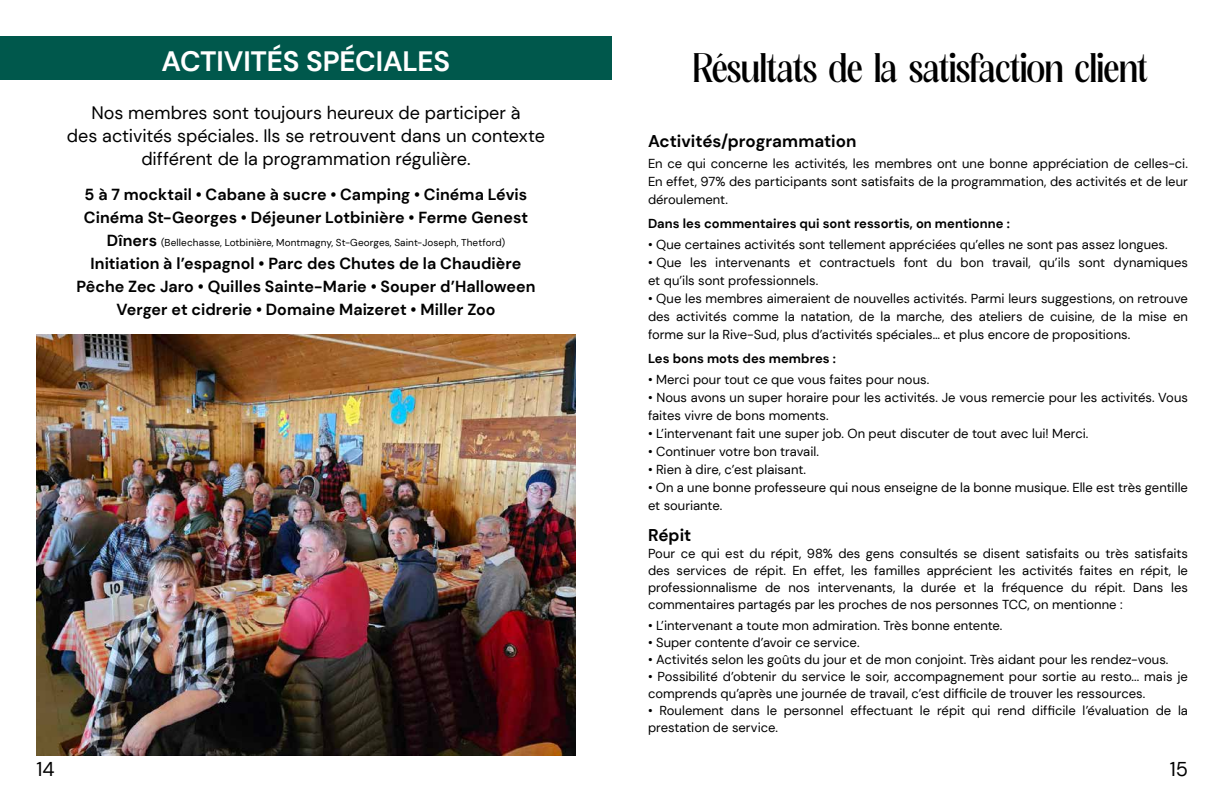
<style>
.page{position:relative;width:1224px;height:792px;background:#fff}
.page>*{position:absolute;margin:0;border:0;box-sizing:border-box;transform-origin:0 0}
.t1{font:39px "Black Runters";letter-spacing:-.01em;color:#000}
.t2{font:700 28px "DM Sans";letter-spacing:-.01em;color:#fff}
.t3{font:20px "DM Sans";color:#000}
.t4{font:18px/23px "DM Sans";color:#000;text-align:center}
.t5{font:700 17px "DM Sans";color:#000}
.t6{font:700 16px/23px "DM Sans";letter-spacing:.005em;color:#000}
.t7{font:13px/18px "DM Sans";color:#000}
.t8{font:700 13px "DM Sans";letter-spacing:.005em;color:#000}
.t9{font:10px "DM Sans";letter-spacing:.01em;color:#000}
.s1{font-weight:700;font-size:16px}
</style>
<div class="page">
<div style="left:0;top:36px;width:612px;height:44px;background:#00584c"></div>
<img style="left:36px;top:335px;width:540px;height:421px">
<h2 class="t2" style="left:161px;top:44px;width:290px">ACTIVITÉS SPÉCIALES</h2>
<h3 class="t4" style="left:67px;top:101px;width:480px">Nos membres sont toujours heureux de participer à<br>des activités spéciales. Ils se retrouvent dans un contexte différent de la programmation régulière.</h3>
<p class="t6" style="left:84px;top:183px;width:446px">5 à 7 mocktail • Cabane à sucre • Camping • Cinéma Lévis<br>Cinéma St-Georges • Déjeuner Lotbinière • Ferme Genest</p>
<p class="t9" style="left:107px;top:236px;width:400px"><span class="s1">Dîners</span> (Bellechasse, Lotbinière, Montmagny, St-Georges, Saint-Joseph, Thetford)</p>
<p class="t6" style="left:76px;top:252px;width:461px;text-align:center">Initiation à l’espagnol • Parc des Chutes de la Chaudière<br>Pêche Zec Jaro • Quilles Sainte-Marie • Souper d’Halloween<br>Verger et cidrerie • Domaine Maizeret • Miller Zoo</p>
<h1 class="t1" style="left:693px;top:43px;width:456px">Résultats de la satisfaction client</h1>
<h3 class="t5" style="left:648px;top:131px;width:210px">Activités/programmation</h3>
<p class="t7" style="left:648px;top:155px;width:542px;text-align:justify">En ce qui concerne les activités, les membres ont une bonne appréciation de celles-ci.<br>En effet, 97% des participants sont satisfaits de la programmation, des activités et de leur déroulement.</p>
<p class="t8" style="left:648px;top:216px;width:363px">Dans les commentaires qui sont ressortis, on mentionne :</p>
<p class="t7" style="left:648px;top:236px;width:521px">• Que certaines activités sont tellement appréciées qu’elles ne sont pas assez longues.</p>
<p class="t7" style="left:648px;top:254px;width:542px">• Que les intervenants et contractuels font du bon travail, qu’ils sont dynamiques et qu’ils sont professionnels.</p>
<p class="t7" style="left:648px;top:290px;width:542px;text-align:justify">• Que les membres aimeraient de nouvelles activités. Parmi leurs suggestions, on retrouve des activités comme la natation, de la marche, des ateliers de cuisine, de la mise en forme sur la Rive-Sud, plus d’activités spéciales… et plus encore de propositions.</p>
<p class="t8" style="left:648px;top:351px;width:189px">Les bons mots des membres :</p>
<p class="t7" style="left:648px;top:371px;width:283px">• Merci pour tout ce que vous faites pour nous.</p>
<p class="t7" style="left:648px;top:389px;width:542px">• Nous avons un super horaire pour les activités. Je vous remercie pour les activités. Vous faites vivre de bons moments.</p>
<p class="t7" style="left:648px;top:425px;width:442px">• L’intervenant fait une super job. On peut discuter de tout avec lui! Merci.</p>
<p class="t7" style="left:648px;top:443px;width:173px">• Continuer votre bon travail.</p>
<p class="t7" style="left:648px;top:461px;width:160px">• Rien à dire, c’est plaisant.</p>
<p class="t7" style="left:648px;top:479px;width:541px">• On a une bonne professeure qui nous enseigne de la bonne musique. Elle est très gentille et souriante.</p>
<h3 class="t5" style="left:648px;top:525px;width:45px">Répit</h3>
<p class="t7" style="left:648px;top:545px;width:542px;line-height:17px;text-align:justify">Pour ce qui est du répit, 98% des gens consultés se disent satisfaits ou très satisfaits des services de répit. En effet, les familles apprécient les activités faites en répit, le professionnalisme de nos intervenants, la durée et la fréquence du répit. Dans les commentaires partagés par les proches de nos personnes TCC, on mentionne :</p>
<p class="t7" style="left:648px;top:617px;width:356px">• L’intervenant a toute mon admiration. Très bonne entente.</p>
<p class="t7" style="left:648px;top:634px;width:213px">• Super contente d’avoir ce service.</p>
<p class="t7" style="left:648px;top:651px;width:522px">• Activités selon les goûts du jour et de mon conjoint. Très aidant pour les rendez-vous.</p>
<p class="t7" style="left:648px;top:668px;width:542px;line-height:17px">• Possibilité d’obtenir du service le soir, accompagnement pour sortie au resto... mais je comprends qu’après une journée de travail, c’est difficile de trouver les ressources.</p>
<p class="t7" style="left:648px;top:702px;width:542px;line-height:17px">• Roulement dans le personnel effectuant le répit qui rend difficile l’évaluation de la prestation de service.</p>
<h3 class="t3" style="left:36px;top:756px;width:20px">14</h3>
<h3 class="t3" style="left:1170px;top:756px;width:20px">15</h3>
</div>
